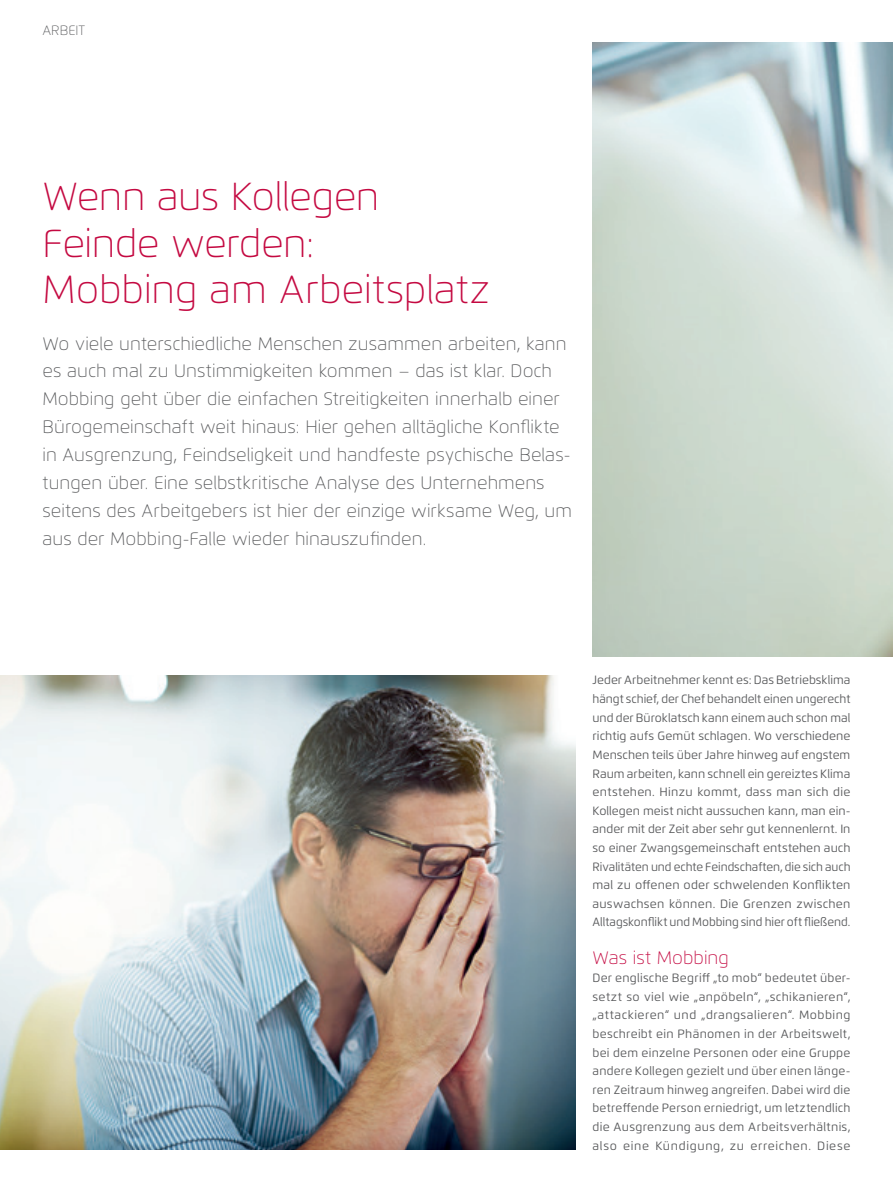
<style>
.page{position:relative;width:893px;height:1191px;background:#fff}
.page>*{position:absolute;margin:0;border:0;box-sizing:border-box;transform-origin:0 0}
.t1{font:100 39px/46.5px "Flexo";letter-spacing:-.01em;color:#c40941}
.t2{font:100 18px/27.9px "Flexo";letter-spacing:.005em;color:#57585a}
.t3{font:100 18px "Flexo";color:#c40941}
.t4{font:100 13.5px "Flexo";color:#57585a}
.t5{font:12px/18.6px "Flexo";letter-spacing:.025em;color:#57585a;text-align:justify}
</style>
<div class="page">
<img style="left:592px;top:43px;width:301px;height:613px">
<img style="left:0;top:675px;width:575px;height:474px">
<p class="t4" style="left:43px;top:22px;width:44px">ARBEIT</p>
<h1 class="t1" style="left:43px;top:173px;width:449px">Wenn aus Kollegen<br>Feinde werden:<br>Mobbing am Arbeitsplatz</h1>
<p class="t2" style="left:43px;top:329px;width:531px">Wo viele unterschiedliche Menschen zusammen arbeiten, kann es auch mal zu Unstimmigkeiten kommen – das ist klar. Doch Mobbing geht über die einfachen Streitigkeiten innerhalb einer Bürogemeinschaft weit hinaus: Hier gehen alltägliche Konflikte in Ausgrenzung, Feindseligkeit und handfeste psychische Belas&shy;tungen über. Eine selbstkritische Analyse des Unternehmens seitens des Arbeitgebers ist hier der einzige wirksame Weg, um aus der Mobbing-Falle wieder hinauszufinden.</p>
<p class="t5" style="left:592px;top:671px;width:259px">Jeder Arbeitnehmer kennt es: Das Betriebsklima hängt schief, der Chef behandelt einen ungerecht und der Büroklatsch kann einem auch schon mal richtig aufs Gemüt schlagen. Wo verschiedene Menschen teils über Jahre hinweg auf engstem Raum arbeiten, kann schnell ein gereiztes Klima entstehen. Hinzu kommt, dass man sich die Kollegen meist nicht aussuchen kann, man ein&shy;ander mit der Zeit aber sehr gut kennenlernt. In so einer Zwangsgemeinschaft entstehen auch Rivalitäten und echte Feindschaften, die sich auch mal zu offenen oder schwelenden Konflikten auswachsen können. Die Grenzen zwischen Alltagskonflikt und Mobbing sind hier oft fließend.</p>
<h2 class="t3" style="left:592px;top:946px;width:138px">Was ist Mobbing</h2>
<p class="t5" style="left:592px;top:968px;width:259px">Der englische Begriff „to mob“ bedeutet über&shy;setzt so viel wie „anpöbeln“, „schikanieren“, „attackieren“ und „drangsalieren“. Mobbing beschreibt ein Phänomen in der Arbeitswelt, bei dem einzelne Personen oder eine Gruppe andere Kollegen gezielt und über einen länge&shy;ren Zeitraum hinweg angreifen. Dabei wird die betreffende Person erniedrigt, um letztendlich die Ausgrenzung aus dem Arbeitsverhältnis, also eine Kündigung, zu erreichen. Diese</p>
</div>
